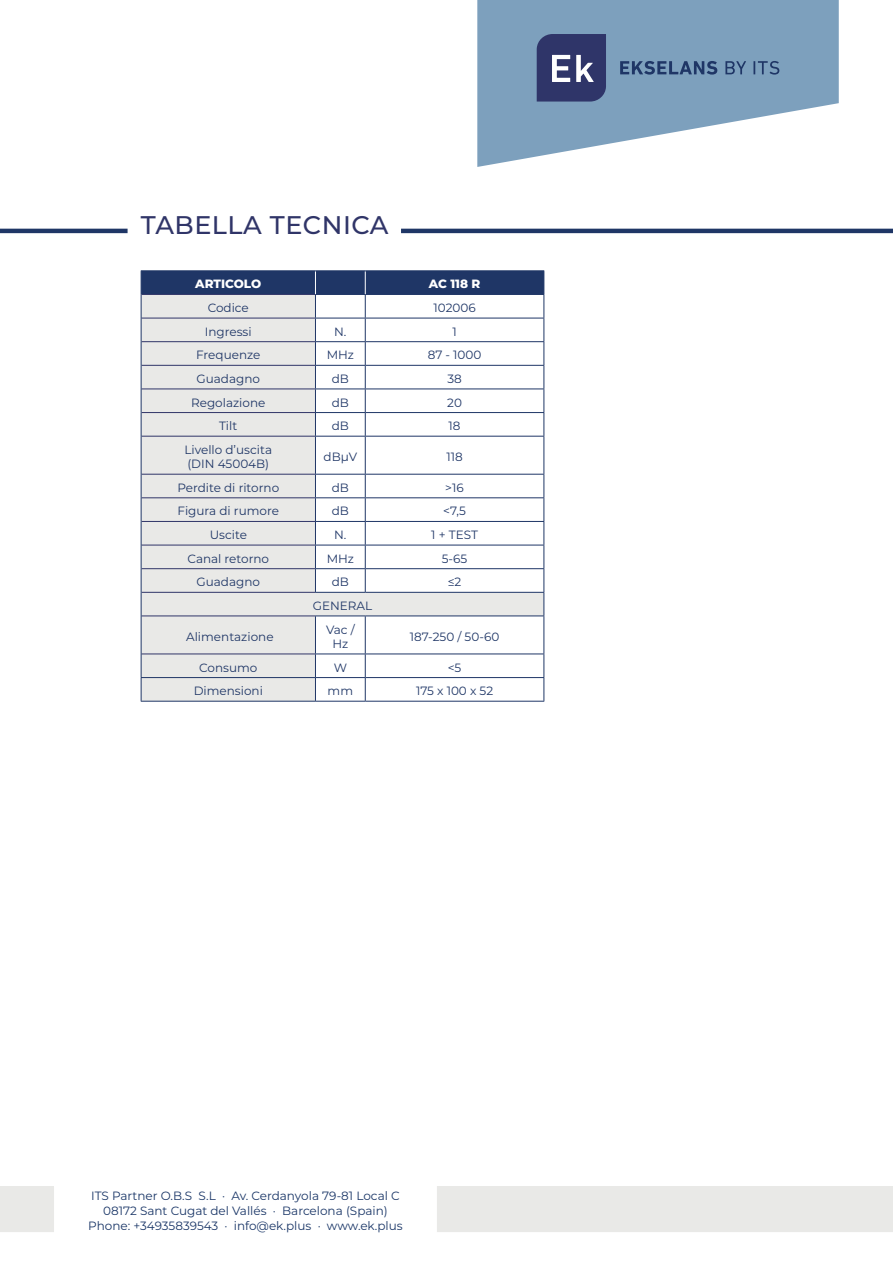
<style>
.page{position:relative;width:893px;height:1263px;background:#fff}
.page>*{position:absolute;margin:0;border:0;box-sizing:border-box;transform-origin:0 0}
.t1{font:500 25.5px "Montserrat";letter-spacing:.02em;color:#303568}
.t2{font:12px/14.4px "Montserrat";color:#1f3666}
.t3{font:12px/15px "Montserrat";color:#1a3667;text-align:center}
.t4{font:800 12px "Montserrat";color:#fff}
</style>
<div class="page">
<svg style="left:477px;top:0;width:362px;height:167px;fill:#7da0bd"></svg>
<svg style="left:537px;top:34px;width:69px;height:68px;background:#484e7c"></svg>
<svg style="left:620px;top:61px;width:97px;height:14px"></svg>
<svg style="left:725px;top:61px;width:21px;height:13px"></svg>
<svg style="left:753px;top:61px;width:26px;height:14px"></svg>
<hr style="left:0;top:229px;width:128px;height:4px;background:#1f3666">
<div style="left:0;top:1186px;width:54px;height:46px;background:#e9e9e7"></div>
<div style="left:437px;top:1186px;width:456px;height:46px;background:#e9e9e7"></div>
<hr style="left:401px;top:229px;width:492px;height:4px;background:#1f3666">
<svg style="left:142px;top:437px;width:402px;height:264px;fill:#e9e9e7"></svg>
<hr style="left:141px;top:436px;width:174px;height:1px;background:#303568">
<hr style="left:141px;top:474px;width:174px;height:1px;background:#303568">
<hr style="left:141px;top:497px;width:174px;height:1px;background:#303568">
<hr style="left:141px;top:521px;width:174px;height:1px;background:#303568">
<hr style="left:141px;top:545px;width:174px;height:1px;background:#303568">
<hr style="left:141px;top:568px;width:174px;height:1px;background:#303568">
<hr style="left:141px;top:592px;width:174px;height:1px;background:#303568">
<hr style="left:141px;top:615px;width:174px;height:1px;background:#303568">
<hr style="left:141px;top:653px;width:174px;height:1px;background:#303568">
<hr style="left:315px;top:436px;width:50px;height:1px;background:#1f3666">
<hr style="left:315px;top:436px;width:1px;height:38px;background:#1f3666">
<hr style="left:365px;top:436px;width:179px;height:1px;background:#1f3666">
<hr style="left:365px;top:436px;width:1px;height:38px;background:#1f3666">
<hr style="left:315px;top:474px;width:50px;height:1px;background:#1f3666">
<hr style="left:365px;top:474px;width:179px;height:1px;background:#1f3666">
<hr style="left:315px;top:497px;width:50px;height:1px;background:#1f3666">
<hr style="left:365px;top:497px;width:179px;height:1px;background:#1f3666">
<hr style="left:315px;top:521px;width:50px;height:1px;background:#1f3666">
<hr style="left:365px;top:521px;width:179px;height:1px;background:#1f3666">
<hr style="left:315px;top:545px;width:50px;height:1px;background:#1f3666">
<hr style="left:365px;top:545px;width:179px;height:1px;background:#1f3666">
<hr style="left:315px;top:568px;width:50px;height:1px;background:#1f3666">
<svg style="left:315px;top:475px;width:1px;height:117px"></svg>
<hr style="left:315px;top:592px;width:50px;height:1px;background:#1f3666">
<hr style="left:365px;top:568px;width:179px;height:1px;background:#1f3666">
<svg style="left:365px;top:475px;width:1px;height:117px"></svg>
<hr style="left:365px;top:592px;width:179px;height:1px;background:#1f3666">
<hr style="left:315px;top:615px;width:50px;height:1px;background:#1f3666">
<hr style="left:315px;top:616px;width:1px;height:37px;background:#1f3666">
<hr style="left:365px;top:615px;width:179px;height:1px;background:#1f3666">
<hr style="left:365px;top:616px;width:1px;height:37px;background:#1f3666">
<hr style="left:315px;top:653px;width:50px;height:1px;background:#1f3666">
<svg style="left:315px;top:654px;width:1px;height:47px"></svg>
<hr style="left:365px;top:653px;width:179px;height:1px;background:#1f3666">
<svg style="left:365px;top:654px;width:1px;height:47px"></svg>
<hr style="left:141px;top:270px;width:174px;height:1px;background:#1f3666">
<hr style="left:315px;top:270px;width:50px;height:1px;background:#1f3666">
<hr style="left:365px;top:270px;width:179px;height:1px;background:#1f3666">
<hr style="left:141px;top:436px;width:1px;height:38px;background:#1f3666">
<svg style="left:141px;top:474px;width:1px;height:142px"></svg>
<hr style="left:141px;top:616px;width:1px;height:38px;background:#1f3666">
<hr style="left:141px;top:677px;width:174px;height:1px;background:#1f3666">
<svg style="left:141px;top:654px;width:1px;height:47px"></svg>
<hr style="left:141px;top:701px;width:174px;height:1px;background:#1f3666">
<svg style="left:141px;top:271px;width:404px;height:165px"></svg>
<hr style="left:544px;top:436px;width:1px;height:38px;background:#1f3666">
<svg style="left:544px;top:475px;width:1px;height:140px"></svg>
<hr style="left:544px;top:616px;width:1px;height:37px;background:#1f3666">
<hr style="left:315px;top:677px;width:50px;height:1px;background:#1f3666">
<hr style="left:365px;top:677px;width:179px;height:1px;background:#1f3666">
<svg style="left:544px;top:654px;width:1px;height:47px"></svg>
<hr style="left:315px;top:701px;width:50px;height:1px;background:#1f3666">
<hr style="left:365px;top:701px;width:179px;height:1px;background:#1f3666">
<p class="t1" style="left:141px;top:207px;width:249px">TABELLA TECNICA</p>
<p class="t4" style="left:195px;top:275px;width:68px">ARTICOLO</p>
<p class="t4" style="left:429px;top:275px;width:53px">AC 118 R</p>
<p class="t2" style="left:208px;top:300px;width:43px">Codice</p>
<p class="t2" style="left:433px;top:300px;width:44px">102006</p>
<p class="t2" style="left:205px;top:324px;width:48px">Ingressi</p>
<p class="t2" style="left:334px;top:324px;width:14px">N.</p>
<p class="t2" style="left:452px;top:324px;width:6px">1</p>
<p class="t2" style="left:196px;top:347px;width:66px">Frequenze</p>
<p class="t2" style="left:327px;top:347px;width:29px">MHz</p>
<p class="t2" style="left:428px;top:347px;width:55px">87 - 1000</p>
<p class="t2" style="left:196px;top:371px;width:65px">Guadagno</p>
<p class="t2" style="left:332px;top:371px;width:19px">dB</p>
<p class="t2" style="left:447px;top:371px;width:16px">38</p>
<p class="t2" style="left:191px;top:395px;width:76px">Regolazione</p>
<p class="t2" style="left:332px;top:395px;width:19px">dB</p>
<p class="t2" style="left:447px;top:395px;width:16px">20</p>
<p class="t2" style="left:219px;top:418px;width:20px">Tilt</p>
<p class="t2" style="left:332px;top:418px;width:19px">dB</p>
<p class="t2" style="left:449px;top:418px;width:13px">18</p>
<p class="t2" style="left:185px;top:442px;width:89px">Livello d’uscita (DIN 45004B)</p>
<p class="t2" style="left:324px;top:449px;width:35px">dBµV</p>
<p class="t2" style="left:446px;top:449px;width:18px">118</p>
<p class="t2" style="left:177px;top:480px;width:103px">Perdite di ritorno</p>
<p class="t2" style="left:332px;top:480px;width:19px">dB</p>
<p class="t2" style="left:445px;top:480px;width:20px">&gt;16</p>
<p class="t2" style="left:178px;top:504px;width:103px">Figura di rumore</p>
<p class="t2" style="left:332px;top:504px;width:19px">dB</p>
<p class="t2" style="left:443px;top:504px;width:24px">&lt;7,5</p>
<p class="t2" style="left:210px;top:527px;width:39px">Uscite</p>
<p class="t2" style="left:334px;top:527px;width:14px">N.</p>
<p class="t2" style="left:431px;top:527px;width:48px">1 + TEST</p>
<p class="t2" style="left:187px;top:551px;width:83px">Canal retorno</p>
<p class="t2" style="left:327px;top:551px;width:29px">MHz</p>
<p class="t2" style="left:442px;top:551px;width:27px">5-65</p>
<p class="t2" style="left:196px;top:574px;width:65px">Guadagno</p>
<p class="t2" style="left:332px;top:574px;width:19px">dB</p>
<p class="t2" style="left:448px;top:574px;width:15px">≤2</p>
<p class="t2" style="left:313px;top:598px;width:61px">GENERAL</p>
<p class="t2" style="left:186px;top:629px;width:89px">Alimentazione</p>
<p class="t2" style="left:326px;top:622px;width:30px;text-align:center">Vac /<br>Hz</p>
<p class="t2" style="left:410px;top:629px;width:91px">187-250 / 50-60</p>
<p class="t2" style="left:199px;top:660px;width:60px">Consumo</p>
<p class="t2" style="left:334px;top:660px;width:15px">W</p>
<p class="t2" style="left:448px;top:660px;width:15px">&lt;5</p>
<p class="t2" style="left:194px;top:683px;width:71px">Dimensioni</p>
<p class="t2" style="left:328px;top:683px;width:27px">mm</p>
<p class="t2" style="left:416px;top:683px;width:79px">175 x 100 x 52</p>
<p class="t3" style="left:88px;top:1187px;width:316px">ITS Partner O.B.S S.L · Av. Cerdanyola 79-81 Local C<br>08172 Sant Cugat del Vallés · Barcelona (Spain)<br>Phone: +34935839543 · info@ek.plus · www.ek.plus</p>
</div>
